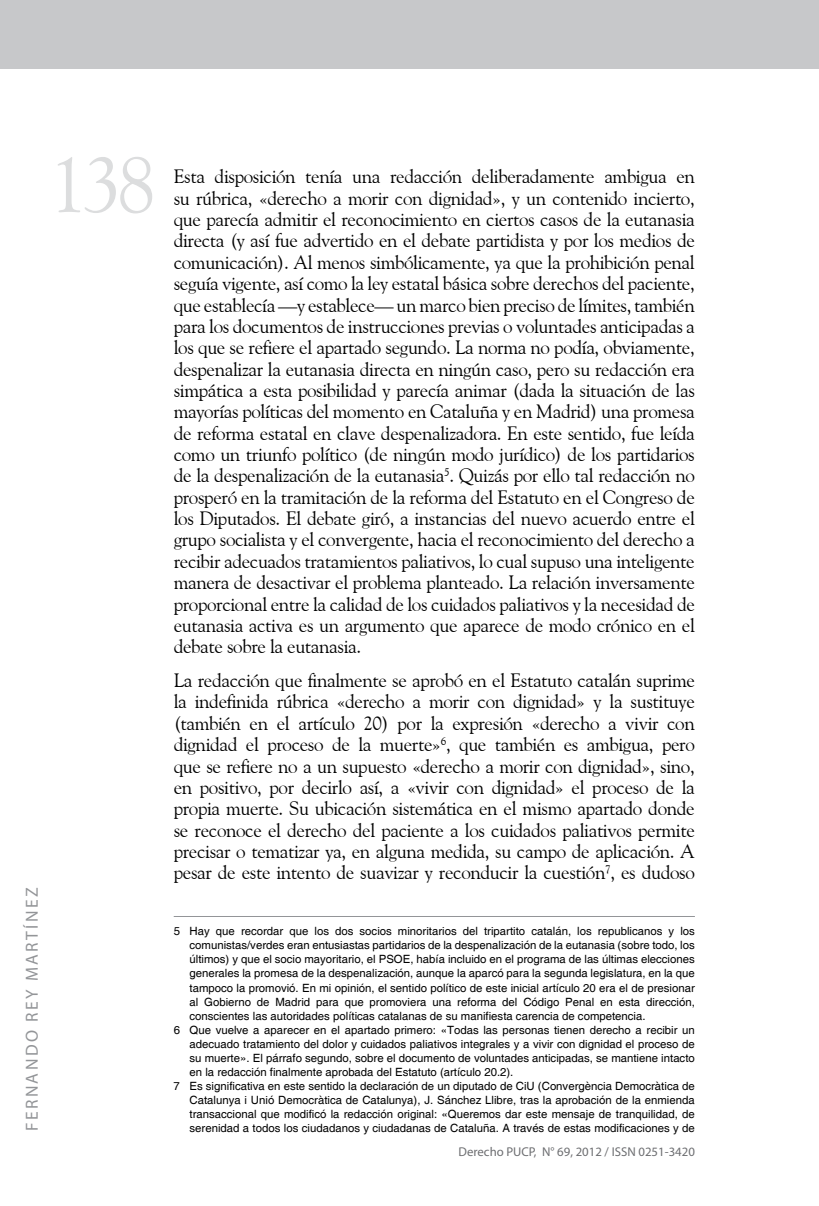
<style>
.page{position:relative;width:819px;height:1206px;background:#fff}
.page>*{position:absolute;margin:0;border:0;box-sizing:border-box;transform-origin:0 0}
.t1{font:78.75px "Goudy Old Style BT";color:#dcddde}
.t2{font:19.25px/21.3px "Goudy Old Style BT";letter-spacing:-.02em;color:#000;text-align:justify}
.t3{font:17.5px "Myriad Pro";letter-spacing:.14em;color:#939598}
.t4{font:12.78px "Myriad Pro";color:#6d6e71}
.t5{font:11.38px "Helvetica";color:#000}
</style>
<div class="page">
<div style="left:0;top:0;width:819px;height:69px;background:#c7c8ca"></div>
<hr style="left:174px;top:916px;width:520px;height:1px;background:#939598">
<h1 class="t1" style="left:49px;top:136px;width:109px">138</h1>
<p class="t3" style="left:21px;top:1131px;width:246px;rotate:-90deg">Fernando Rey Martínez</p>
<p class="t2" style="left:174px;top:166px;width:522px">Esta disposición tenía una redacción deliberadamente ambigua en su rúbrica, «derecho a morir con dignidad», y un contenido incierto, que parecía admitir el reconocimiento en ciertos casos de la eutanasia directa (y así fue advertido en el debate partidista y por los medios de comunicación). Al menos simbólicamente, ya que la prohibición penal seguía vigente, así como la ley estatal básica sobre derechos del paciente, que establecía —y establece— un marco bien preciso de límites, también para los documentos de instrucciones previas o voluntades anticipadas a los que se refiere el apartado segundo. La norma no podía, obviamente, despenalizar la eutanasia directa en ningún caso, pero su redacción era simpática a esta posibilidad y parecía animar (dada la situación de las mayorías políticas del momento en Cataluña y en Madrid) una promesa de reforma estatal en clave despenalizadora. En este sentido, fue leída como un triunfo político (de ningún modo jurídico) de los partidarios de la despenalización de la eutanasia<sup>5</sup>. Quizás por ello tal redacción no prosperó en la tramitación de la reforma del Estatuto en el Congreso de los Diputados. El debate giró, a instancias del nuevo acuerdo entre el grupo socialista y el convergente, hacia el reconocimiento del derecho a recibir adecuados tratamientos paliativos, lo cual supuso una inteligente manera de desactivar el problema planteado. La relación inversamente proporcional entre la calidad de los cuidados paliativos y la necesidad de eutanasia activa es un argumento que aparece de modo crónico en el debate sobre la eutanasia.</p>
<p class="t2" style="left:174px;top:669px;width:522px">La redacción que finalmente se aprobó en el Estatuto catalán suprime la indefinida rúbrica «derecho a morir con dignidad» y la sustituye (también en el artículo 20) por la expresión «derecho a vivir con dignidad el proceso de la muerte»<sup>6</sup>, que también es ambigua, pero que se refiere no a un supuesto «derecho a morir con dignidad», sino, en positivo, por decirlo así, a «vivir con dignidad» el proceso de la propia muerte. Su ubicación sistemática en el mismo apartado donde se reconoce el derecho del paciente a los cuidados paliativos permite precisar o tematizar ya, en alguna medida, su campo de aplicación. A pesar de este intento de suavizar y reconducir la cuestión<sup>7</sup>, es dudoso</p>
<p class="t5" style="left:174px;top:924px;width:522px">5 Hay que recordar que los dos socios minoritarios del tripartito catalán, los republicanos y los</p>
<p class="t5" style="left:189px;top:938px;width:506px">comunistas/verdes eran entusiastas partidarios de la despenalización de la eutanasia (sobre todo, los</p>
<p class="t5" style="left:189px;top:952px;width:506px">últimos) y que el socio mayoritario, el PSOE, había incluido en el programa de las últimas elecciones</p>
<p class="t5" style="left:189px;top:966px;width:506px">generales la promesa de la despenalización, aunque la aparcó para la segunda legislatura, en la que</p>
<p class="t5" style="left:189px;top:980px;width:507px">tampoco la promovió. En mi opinión, el sentido político de este inicial artículo 20 era el de presionar</p>
<p class="t5" style="left:189px;top:994px;width:506px">al Gobierno de Madrid para que promoviera una reforma del Código Penal en esta dirección,</p>
<p class="t5" style="left:189px;top:1008px;width:457px">conscientes las autoridades políticas catalanas de su manifiesta carencia de competencia.</p>
<p class="t5" style="left:174px;top:1022px;width:522px">6 Que vuelve a aparecer en el apartado primero: «Todas las personas tienen derecho a recibir un</p>
<p class="t5" style="left:189px;top:1036px;width:506px">adecuado tratamiento del dolor y cuidados paliativos integrales y a vivir con dignidad el proceso de</p>
<p class="t5" style="left:189px;top:1050px;width:506px">su muerte». El párrafo segundo, sobre el documento de voluntades anticipadas, se mantiene intacto</p>
<p class="t5" style="left:189px;top:1064px;width:325px">en la redacción finalmente aprobada del Estatuto (artículo 20.2).</p>
<p class="t5" style="left:174px;top:1078px;width:522px">7 Es significativa en este sentido la declaración de un diputado de CiU (Convergència Democràtica de</p>
<p class="t5" style="left:189px;top:1092px;width:506px">Catalunya i Unió Democràtica de Catalunya), J. Sánchez Llibre, tras la aprobación de la enmienda</p>
<p class="t5" style="left:189px;top:1106px;width:506px">transaccional que modificó la redacción original: «Queremos dar este mensaje de tranquilidad, de</p>
<p class="t5" style="left:189px;top:1120px;width:507px">serenidad a todos los ciudadanos y ciudadanas de Cataluña. A través de estas modificaciones y de</p>
<p class="t4" style="left:458px;top:1144px;width:160px">Derecho PUCP, N° 69, 2012 / ISSN</p>
<p class="t4" style="left:638px;top:1144px;width:58px">0251-3420</p>
</div>
